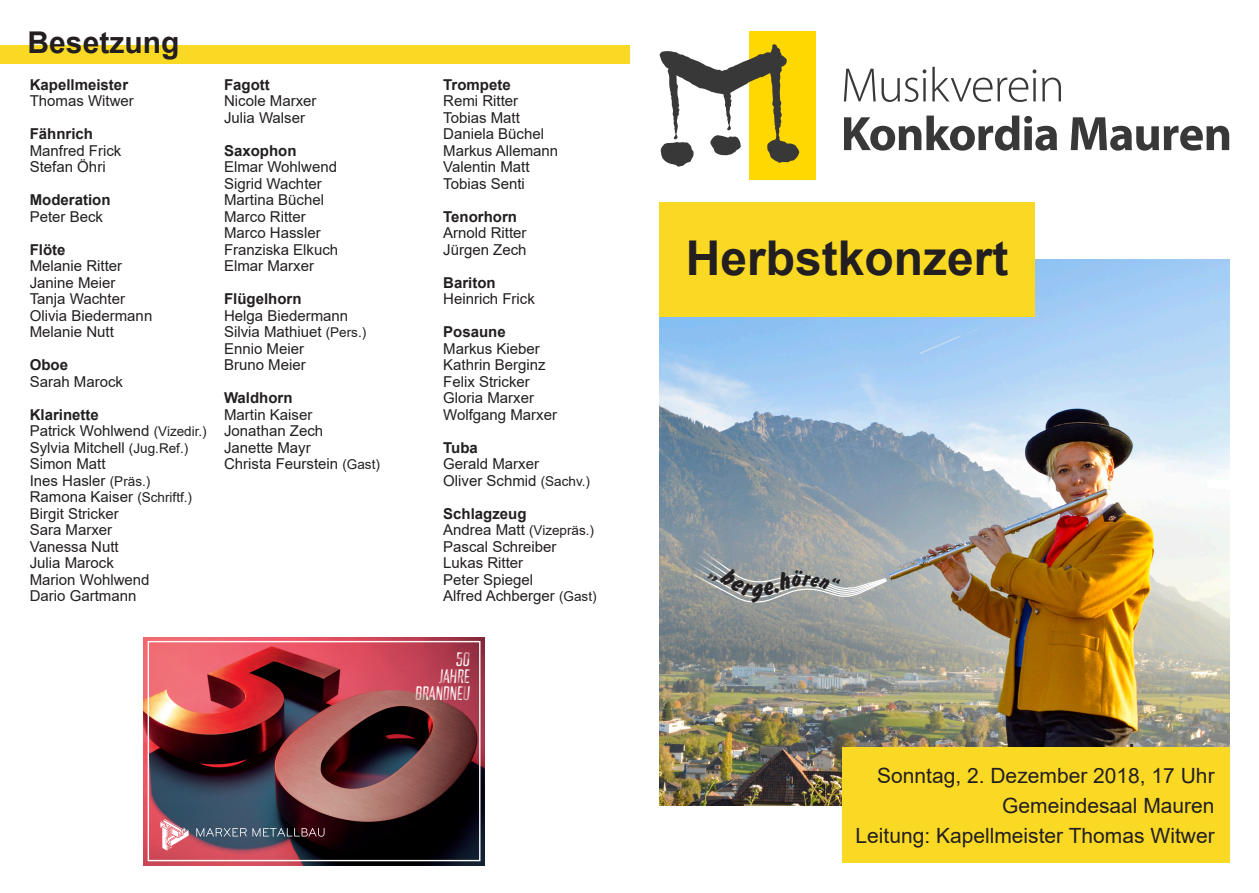
<style>
.page{position:relative;width:1259px;height:893px;background:#fff}
.page>*{position:absolute;margin:0;border:0;box-sizing:border-box;transform-origin:0 0}
.t1{font:700 48px "Arial";color:#231f20}
.t2{font:700 30px "Arial";color:#231f20}
.t3{font:21px "Arial";color:#231f20}
.t4{font:italic 18px/17.4px "Dream Team Thicker";color:#fff;text-align:right}
.Besetzung_regulär{font:15px "Arial";color:#231f20}
.Besetzung_regulär-2{font:700 15px "Arial";color:#231f20}
.Besetzung_regulär-3{font:13.5px "Arial";color:#231f20}
.s1{font-size:13.5px}
.s2{font-size:15px}
</style>
<div class="page">
<img style="left:659px;top:259px;width:570px;height:546px">
<div style="left:842px;top:747px;width:387px;height:116px;background:#fad925"></div>
<svg style="left:844px;top:69px;width:31px;height:32px"></svg>
<svg style="left:881px;top:69px;width:45px;height:33px"></svg>
<svg style="left:932px;top:67px;width:104px;height:35px"></svg>
<svg style="left:1042px;top:78px;width:19px;height:23px"></svg>
<svg style="left:844px;top:116px;width:213px;height:35px"></svg>
<svg style="left:1070px;top:117px;width:159px;height:34px"></svg>
<div style="left:749px;top:32px;width:66px;height:148px;background:#ffd801"></div>
<svg style="left:659px;top:44px;width:140px;height:123px"></svg>
<div style="left:659px;top:202px;width:376px;height:114px;background:#fad925"></div>
<img style="left:144px;top:637px;width:340px;height:228px">
<div style="left:148px;top:641px;width:332px;height:220px;border:1px solid #fff"></div>
<svg style="left:160px;top:819px;width:29px;height:31px"></svg>
<svg style="left:196px;top:828px;width:128px;height:9px"></svg>
<div style="left:0;top:45px;width:629px;height:19px;background:#fad925"></div>
<svg style="left:688px;top:541px;width:200px;height:63px;background:#a5a9a9"></svg>
<p class="t2" style="left:28px;top:21px;width:153px">Besetzung</p>
<p class="Besetzung_regulär-2" style="left:30px;top:74px;width:100px">Kapellmeister</p>
<p class="Besetzung_regulär" style="left:30px;top:91px;width:106px">Thomas Witwer</p>
<p class="Besetzung_regulär-2" style="left:30px;top:123px;width:65px">Fähnrich</p>
<p class="Besetzung_regulär" style="left:30px;top:140px;width:93px">Manfred Frick</p>
<p class="Besetzung_regulär" style="left:30px;top:157px;width:77px">Stefan Öhri</p>
<p class="Besetzung_regulär-2" style="left:30px;top:189px;width:82px">Moderation</p>
<p class="Besetzung_regulär" style="left:30px;top:206px;width:75px">Peter Beck</p>
<p class="Besetzung_regulär-2" style="left:30px;top:239px;width:37px">Flöte</p>
<p class="Besetzung_regulär" style="left:30px;top:256px;width:94px">Melanie Ritter</p>
<p class="Besetzung_regulär" style="left:30px;top:272px;width:87px">Janine Meier</p>
<p class="Besetzung_regulär" style="left:30px;top:289px;width:97px">Tanja Wachter</p>
<p class="Besetzung_regulär" style="left:30px;top:305px;width:124px">Olivia Biedermann</p>
<p class="Besetzung_regulär" style="left:30px;top:322px;width:86px">Melanie Nutt</p>
<p class="Besetzung_regulär-2" style="left:30px;top:354px;width:40px">Oboe</p>
<p class="Besetzung_regulär" style="left:30px;top:371px;width:95px">Sarah Marock</p>
<p class="Besetzung_regulär-2" style="left:30px;top:404px;width:71px">Klarinette</p>
<p class="Besetzung_regulär" style="left:30px;top:421px;width:178px">Patrick Wohlwend <span class="s1">(Vizedir.)</span></p>
<p class="Besetzung_regulär" style="left:30px;top:437px;width:160px">Sylvia Mitchell <span class="s1">(Jug.Ref.)</span></p>
<p class="Besetzung_regulär" style="left:30px;top:454px;width:77px">Simon Matt</p>
<p class="Besetzung_regulär" style="left:30px;top:470px;width:122px">Ines Hasler <span class="s1">(Präs.)</span></p>
<p class="Besetzung_regulär" style="left:30px;top:487px;width:164px">Ramona Kaiser <span class="s1">(Schriftf.)</span></p>
<p class="Besetzung_regulär" style="left:30px;top:503px;width:91px">Birgit Stricker</p>
<p class="Besetzung_regulär" style="left:30px;top:520px;width:84px">Sara Marxer</p>
<p class="Besetzung_regulär" style="left:30px;top:536px;width:90px">Vanessa Nutt</p>
<p class="Besetzung_regulär" style="left:30px;top:553px;width:86px">Julia Marock</p>
<p class="Besetzung_regulär" style="left:30px;top:569px;width:121px">Marion Wohlwend</p>
<p class="Besetzung_regulär" style="left:30px;top:586px;width:108px">Dario Gartmann</p>
<p class="Besetzung_regulär-2" style="left:224px;top:74px;width:47px">Fagott</p>
<p class="Besetzung_regulär" style="left:224px;top:90px;width:94px">Nicole Marxer</p>
<p class="Besetzung_regulär" style="left:224px;top:107px;width:83px">Julia Walser</p>
<p class="Besetzung_regulär-2" style="left:224px;top:140px;width:74px">Saxophon</p>
<p class="Besetzung_regulär" style="left:224px;top:156px;width:115px">Elmar Wohlwend</p>
<p class="Besetzung_regulär" style="left:224px;top:173px;width:99px">Sigrid Wachter</p>
<p class="Besetzung_regulär" style="left:224px;top:189px;width:102px">Martina Büchel</p>
<p class="Besetzung_regulär" style="left:224px;top:206px;width:83px">Marco Ritter</p>
<p class="Besetzung_regulär" style="left:224px;top:222px;width:98px">Marco Hassler</p>
<p class="Besetzung_regulär" style="left:224px;top:239px;width:116px">Franziska Elkuch</p>
<p class="Besetzung_regulär" style="left:224px;top:255px;width:91px">Elmar Marxer</p>
<p class="Besetzung_regulär-2" style="left:224px;top:288px;width:79px">Flügelhorn</p>
<p class="Besetzung_regulär" style="left:224px;top:305px;width:126px">Helga Biedermann</p>
<p class="Besetzung_regulär" style="left:224px;top:321px;width:144px">Silvia Mathiuet <span class="s1">(Pers.)</span></p>
<p class="Besetzung_regulär" style="left:224px;top:338px;width:82px">Ennio Meier</p>
<p class="Besetzung_regulär" style="left:224px;top:354px;width:83px">Bruno Meier</p>
<p class="Besetzung_regulär-2" style="left:224px;top:387px;width:70px">Waldhorn</p>
<p class="Besetzung_regulär" style="left:224px;top:404px;width:90px">Martin Kaiser</p>
<p class="Besetzung_regulär" style="left:224px;top:420px;width:101px">Jonathan Zech</p>
<p class="Besetzung_regulär" style="left:224px;top:437px;width:88px">Janette Mayr</p>
<p class="Besetzung_regulär" style="left:224px;top:453px;width:157px">Christa Feurstein <span class="s1">(Gast)</span></p>
<p class="Besetzung_regulär-2" style="left:443px;top:74px;width:69px">Trompete</p>
<p class="Besetzung_regulär" style="left:443px;top:91px;width:77px">Remi Ritter</p>
<p class="Besetzung_regulär" style="left:443px;top:107px;width:78px">Tobias Matt</p>
<p class="Besetzung_regulär" style="left:443px;top:124px;width:102px">Daniela Büchel</p>
<p class="Besetzung_regulär" style="left:443px;top:140px;width:117px">Markus Allemann</p>
<p class="Besetzung_regulär" style="left:443px;top:157px;width:88px">Valentin Matt</p>
<p class="Besetzung_regulär" style="left:443px;top:173px;width:83px">Tobias Senti</p>
<p class="Besetzung_regulär-2" style="left:443px;top:206px;width:75px">Tenorhorn</p>
<p class="Besetzung_regulär" style="left:443px;top:223px;width:85px">Arnold Ritter</p>
<p class="Besetzung_regulär" style="left:443px;top:239px;width:85px">Jürgen Zech</p>
<p class="Besetzung_regulär-2" style="left:443px;top:272px;width:54px">Bariton</p>
<p class="Besetzung_regulär" style="left:443px;top:289px;width:93px">Heinrich Frick</p>
<p class="Besetzung_regulär-2" style="left:443px;top:321px;width:64px">Posaune</p>
<p class="Besetzung_regulär" style="left:443px;top:338px;width:98px">Markus Kieber</p>
<p class="Besetzung_regulär" style="left:443px;top:355px;width:104px">Kathrin Berginz</p>
<p class="Besetzung_regulär" style="left:443px;top:371px;width:88px">Felix Stricker</p>
<p class="Besetzung_regulär" style="left:443px;top:388px;width:92px">Gloria Marxer</p>
<p class="Besetzung_regulär" style="left:443px;top:404px;width:115px">Wolfgang Marxer</p>
<p class="Besetzung_regulär-2" style="left:443px;top:437px;width:36px">Tuba</p>
<p class="Besetzung_regulär" style="left:443px;top:454px;width:97px">Gerald Marxer</p>
<p class="Besetzung_regulär" style="left:443px;top:470px;width:148px">Oliver Schmid <span class="s1">(Sachv.)</span></p>
<p class="Besetzung_regulär-2" style="left:443px;top:503px;width:85px">Schlagzeug</p>
<p class="Besetzung_regulär-3" style="left:443px;top:521px;width:152px"><span class="s2">Andrea Matt</span> (Vizepräs.)</p>
<p class="Besetzung_regulär" style="left:443px;top:536px;width:115px">Pascal Schreiber</p>
<p class="Besetzung_regulär" style="left:443px;top:553px;width:82px">Lukas Ritter</p>
<p class="Besetzung_regulär" style="left:443px;top:569px;width:92px">Peter Spiegel</p>
<p class="Besetzung_regulär" style="left:443px;top:586px;width:155px">Alfred Achberger <span class="s1">(Gast)</span></p>
<p class="t4" style="left:415px;top:650px;width:56px">50<br>JAHRE<br>BRANDNEU</p>
<p class="t1" style="left:685px;top:224px;width:324px">Herbstkonzert</p>
<p class="t3" style="left:877px;top:761px;width:339px">Sonntag, 2. Dezember 2018, 17 Uhr</p>
<p class="t3" style="left:1002px;top:791px;width:214px">Gemeindesaal Mauren</p>
<p class="t3" style="left:855px;top:821px;width:361px">Leitung: Kapellmeister Thomas Witwer</p>
</div>
